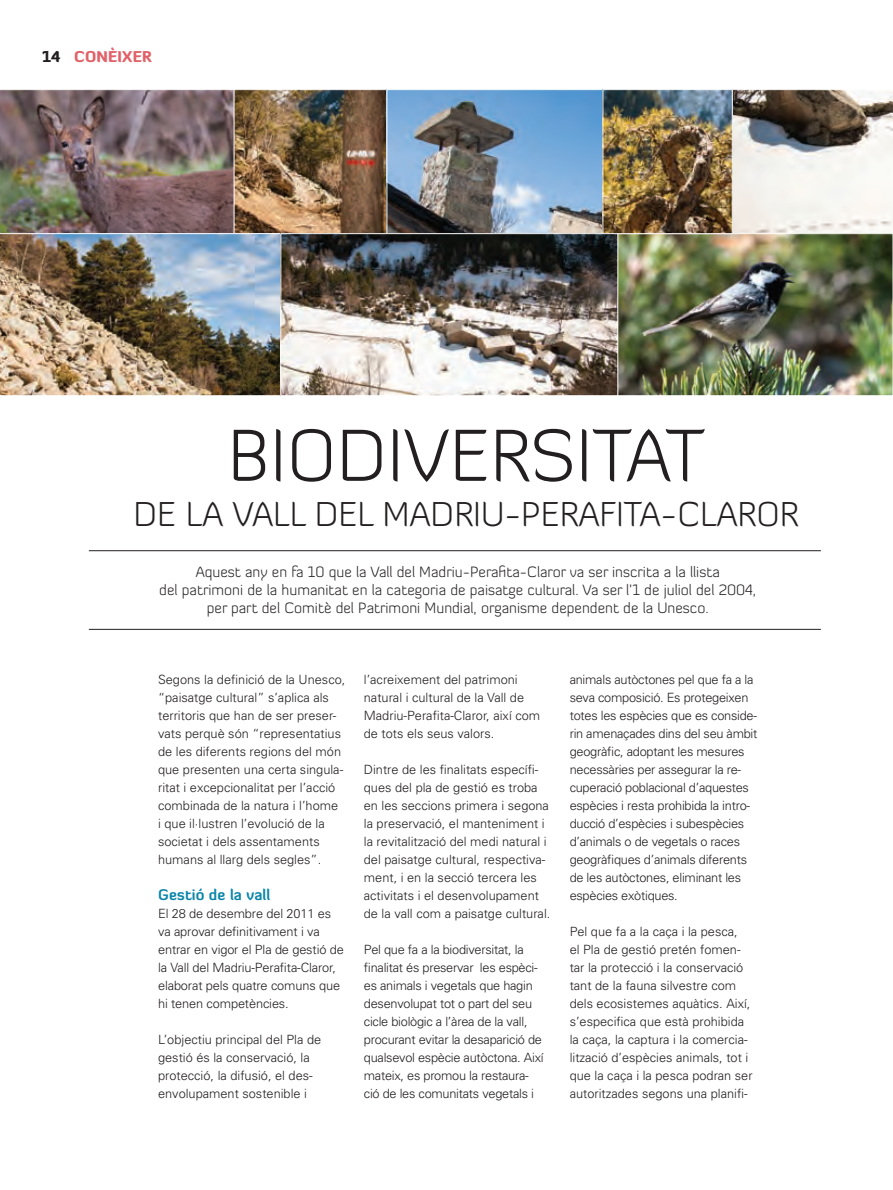
<style>
.page{position:relative;width:893px;height:1190px;background:#fff}
.page>*{position:absolute;margin:0;border:0;box-sizing:border-box;transform-origin:0 0}
.t1{font:300 73.5px "Diavlo";color:#231f20}
.t2{font:300 34.5px "Diavlo";color:#231f20}
.t3{font:300 15px/18px "Diavlo";color:#231f20;text-align:center}
.t4{font:700 15px "Diavlo";color:#0a85aa}
.t5{font:900 15px "Diavlo";letter-spacing:.01em;color:#e16168}
.t6{font:300 12.75px/18px "Univers";color:#231f20}
.t7{font:300 12.75px/18px "Univers";letter-spacing:-.02em;color:#231f20}
.s1{color:#231f20}
</style>
<div class="page">
<svg style="left:732px;top:89px;width:160px;height:144px"></svg>
<img style="left:0;top:89px;width:233px;height:144px">
<img style="left:618px;top:235px;width:272px;height:159px">
<div style="left:615px;top:233px;width:277px;height:163px;border:1px solid #fff"></div>
<img style="left:235px;top:91px;width:151px;height:142px">
<div style="left:233px;top:89px;width:156px;height:147px;border:1px solid #fff"></div>
<img style="left:386px;top:89px;width:216px;height:144px">
<img style="left:282px;top:235px;width:334px;height:159px">
<img style="left:0;top:233px;width:280px;height:163px">
<img style="left:604px;top:91px;width:126px;height:141px">
<div style="left:602px;top:89px;width:130px;height:145px;border:1px solid #fff"></div>
<div style="left:280px;top:233px;width:338px;height:163px;border:1px solid #fff"></div>
<hr style="left:89px;top:550px;width:731px;height:1px;background:#231f20">
<hr style="left:89px;top:629px;width:731px;height:1px;background:#231f20">
<p class="t5" style="left:42px;top:47px;width:111px"><span class="s1">14</span> CONÈIXER</p>
<p class="t1" style="left:227px;top:410px;width:478px">BIODIVERSITAT</p>
<p class="t2" style="left:133px;top:492px;width:666px">DE LA VALL DEL MADRIU-PERAFITA-CLAROR</p>
<p class="t3" style="left:159px;top:562px;width:598px">Aquest any en fa 10 que la Vall del Madriu-Perafita-Claror va ser inscrita a la llista<br>del patrimoni de la humanitat en la categoria de paisatge cultural. Va ser l’1 de juliol del 2004, per part del Comitè del Patrimoni Mundial, organisme dependent de la Unesco.</p>
<p class="t6" style="left:158px;top:670px;width:189px">Segons la definició de la Unesco, “paisatge cultural” s’aplica als territoris que han de ser preser&shy;vats perquè són “representatius de les diferents regions del món que presenten una certa singula&shy;ritat i excepcionalitat per l’acció combinada de la natura i l’home<br>i que il·lustren l’evolució de la societat i dels assentaments humans al llarg dels segles”.</p>
<p class="t4" style="left:158px;top:885px;width:114px">Gestió de la vall</p>
<p class="t6" style="left:158px;top:904px;width:187px">El 28 de desembre del 2011 es va aprovar definitivament i va entrar en vigor el Pla de gestió de la Vall del Madriu-Perafita-Claror, elaborat pels quatre comuns que hi tenen competències.</p>
<p class="t6" style="left:158px;top:1030px;width:164px">L’objectiu principal del Pla de gestió és la conservació, la protecció, la difusió, el des&shy;envolupament sostenible i</p>
<p class="t6" style="left:364px;top:670px;width:178px">l’acreixement del patrimoni natural i cultural de la Vall de<br>Madriu-Perafita-Claror, així com de tots els seus valors.</p>
<p class="t6" style="left:364px;top:760px;width:188px">Dintre de les finalitats específi&shy;ques del pla de gestió es troba en les seccions primera i segona la preservació, el manteniment i la revitalització del medi natural i del paisatge cultural, respectiva&shy;ment, i en la secció tercera les activitats i el desenvolupament de la vall com a paisatge cultural.</p>
<p class="t7" style="left:364px;top:940px;width:181px">Pel que fa a la biodiversitat, la finalitat és preservar les espèci&shy;es animals i vegetals que hagin desenvolupat tot o part del seu cicle biològic a l’àrea de la vall, procurant evitar la desaparició de qualsevol espècie autòctona. Així mateix, es promou la restaura&shy;ció de les comunitats vegetals i</p>
<p class="t7" style="left:569px;top:670px;width:189px">animals autòctones pel que fa a la seva composició. Es protegeixen totes les espècies que es conside&shy;rin amenaçades dins del seu àmbit geogràfic, adoptant les mesures necessàries per assegurar la re&shy;cuperació poblacional d’aquestes espècies i resta prohibida la intro&shy;ducció d’espècies i subespècies d’animals o de vegetals o races geogràfiques d’animals diferents de les autòctones, eliminant les espècies exòtiques.</p>
<p class="t6" style="left:569px;top:922px;width:184px">Pel que fa a la caça i la pesca,<br>el Pla de gestió pretén fomen&shy;tar la protecció i la conservació tant de la fauna silvestre com dels ecosistemes aquàtics. Així, s’especifica que està prohibida la caça, la captura i la comercia&shy;lització d’espècies animals, tot i que la caça i la pesca podran ser autoritzades segons una planifi-</p>
</div>
